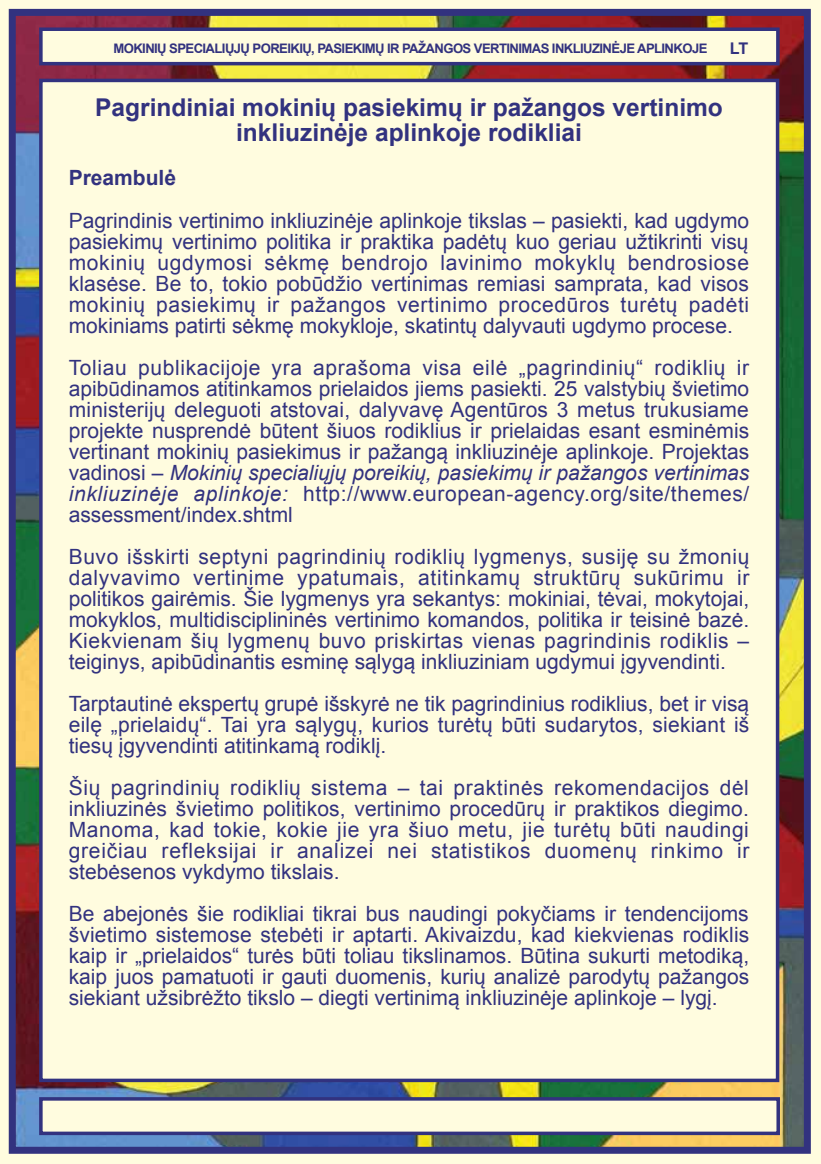
<style>
.page{position:relative;width:821px;height:1164px;background:#fff}
.page>*{position:absolute;margin:0;border:0;box-sizing:border-box;transform-origin:0 0}
.t1{font:700 24.5px/24.5px "Arial";color:#32327f;text-align:center}
.t2{font:21px/21px "Arial";color:#32327f;text-align:justify}
.t3{font:700 21px "Arial";color:#32327f}
.t4{font:700 16.1px "Arial";color:#32327f}
.t5{font:700 13.12px "Arial";letter-spacing:-.045em;color:#32327f}
.s1{font-style:italic}
</style>
<div class="page">
<img style="left:17px;top:17px;width:786px;height:1128px">
<div style="left:0;top:0;width:821px;height:12px;background:#fffcdf"></div>
<div style="left:807px;top:0;width:14px;height:1163px;background:#fffcdf"></div>
<div style="left:0;top:1150px;width:821px;height:13px;background:#fffcdf"></div>
<div style="left:0;top:0;width:12px;height:1163px;background:#fffcdf"></div>
<div style="left:9px;top:9px;width:802px;height:1144px;border:7px solid #32327f"></div>
<div style="left:39px;top:79px;width:740px;height:1002px;background:#fffcdf;border:4px solid #32327f"></div>
<div style="left:39px;top:1096px;width:741px;height:38px;background:#fffcdf;border:4px solid #32327f"></div>
<div style="left:39px;top:27px;width:741px;height:38px;background:#fffcdf;border:4px solid #32327f"></div>
<p class="t5" style="left:113px;top:40px;width:596px">MOKINIŲ SPECIALIŲJŲ POREIKIŲ, PASIEKIMŲ IR PAŽANGOS VERTINIMAS INKLIUZINĖJE APLINKOJE</p>
<p class="t4" style="left:730px;top:37px;width:20px">LT</p>
<p class="t1" style="left:95px;top:96px;width:629px">Pagrindiniai mokinių pasiekimų ir pažangos vertinimo inkliuzinėje aplinkoje rodikliai</p>
<p class="t3" style="left:69px;top:163px;width:109px">Preambulė</p>
<p class="t2" style="left:69px;top:210px;width:682px">Pagrindinis vertinimo inkliuzinėje aplinkoje tikslas – pasiekti, kad ugdymo pasiekimų vertinimo politika ir praktika padėtų kuo geriau užtikrinti visų mokinių ugdymosi sėkmę bendrojo lavinimo mokyklų bendrosiose klasėse. Be to, tokio pobūdžio vertinimas remiasi samprata, kad visos mokinių pasiekimų ir pažangos vertinimo procedūros turėtų padėti mokiniams patirti sėkmę mokykloje, skatintų dalyvauti ugdymo procese.</p>
<p class="t2" style="left:69px;top:357px;width:682px">Toliau publikacijoje yra aprašoma visa eilė „pagrindinių“ rodiklių ir apibūdinamos atitinkamos prielaidos jiems pasiekti. 25 valstybių švietimo ministerijų deleguoti atstovai, dalyvavę Agentūros 3 metus trukusiame projekte nusprendė būtent šiuos rodiklius ir prielaidas esant esminėmis vertinant mokinių pasiekimus ir pažangą inkliuzinėje aplinkoje. Projektas vadinosi – <span class="s1">Mokinių specialiųjų poreikių, pasiekimų ir pažangos vertinimas inkliuzinėje aplinkoje:</span> http://www.european-agency.org/site/themes/ assessment/index.shtml</p>
<p class="t2" style="left:69px;top:546px;width:682px">Buvo išskirti septyni pagrindinių rodiklių lygmenys, susiję su žmonių dalyvavimo vertinime ypatumais, atitinkamų struktūrų sukūrimu ir politikos gairėmis. Šie lygmenys yra sekantys: mokiniai, tėvai, mokytojai, mokyklos, multidisciplininės vertinimo komandos, politika ir teisinė bazė.<br>Kiekvienam šių lygmenų buvo priskirtas vienas pagrindinis rodiklis – teiginys, apibūdinantis esminę sąlygą inkliuziniam ugdymui įgyvendinti.</p>
<p class="t2" style="left:69px;top:693px;width:682px">Tarptautinė ekspertų grupė išskyrė ne tik pagrindinius rodiklius, bet ir visą eilę „prielaidų“. Tai yra sąlygų, kurios turėtų būti sudarytos, siekiant iš tiesų įgyvendinti atitinkamą rodiklį.</p>
<p class="t2" style="left:69px;top:777px;width:682px">Šių pagrindinių rodiklių sistema – tai praktinės rekomendacijos dėl inkliuzinės švietimo politikos, vertinimo procedūrų ir praktikos diegimo.<br>Manoma, kad tokie, kokie jie yra šiuo metu, jie turėtų būti naudingi greičiau refleksijai ir analizei nei statistikos duomenų rinkimo ir stebėsenos vykdymo tikslais.</p>
<p class="t2" style="left:69px;top:903px;width:682px">Be abejonės šie rodikliai tikrai bus naudingi pokyčiams ir tendencijoms švietimo sistemose stebėti ir aptarti. Akivaizdu, kad kiekvienas rodiklis kaip ir „prielaidos“ turės būti toliau tikslinamos. Būtina sukurti metodiką, kaip juos pamatuoti ir gauti duomenis, kurių analizė parodytų pažangos siekiant užsibrėžto tikslo – diegti vertinimą inkliuzinėje aplinkoje – lygį.</p>
</div>
